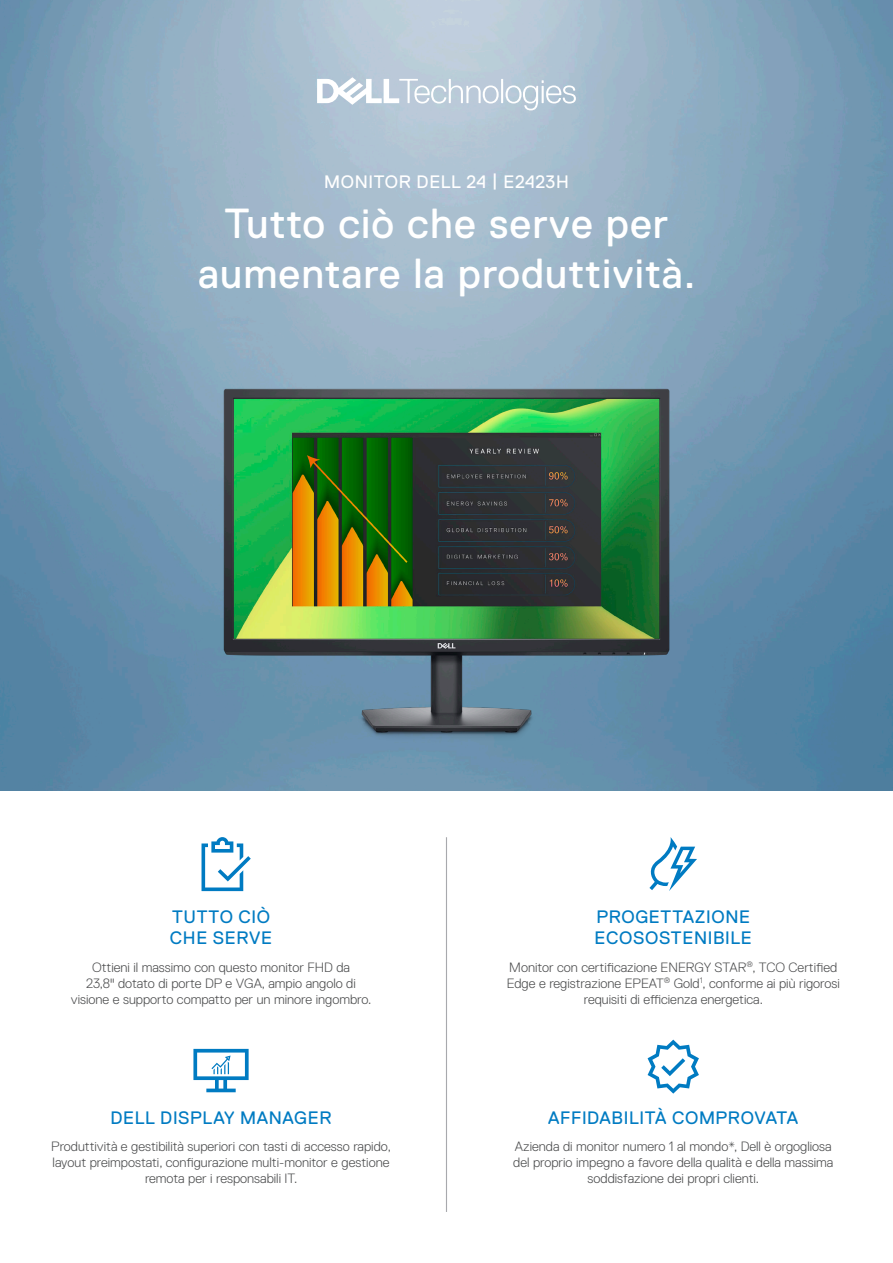
<style>
.page{position:relative;width:893px;height:1263px;background:#fff}
.page>*{position:absolute;margin:0;border:0;box-sizing:border-box;transform-origin:0 0}
.t1{font:42px/50.4px "Dell Replica";letter-spacing:.025em;color:#fff;text-align:center}
.t2{font:18px/21.6px "Dell Replica";letter-spacing:.035em;color:#007bc2}
.t3{font:18px "Dell Replica";letter-spacing:.035em;color:#fff}
.t4{font:300 13.5px/16.2px "Dell Replica";color:#4b4c4d;text-align:center}
</style>
<div class="page">
<img style="left:0;top:0;width:893px;height:790px">
<img style="left:159px;top:272px;width:574px;height:573px">
<svg style="left:193px;top:1049px;width:56px;height:43px"></svg>
<svg style="left:648px;top:1040px;width:51px;height:54px"></svg>
<svg style="left:647px;top:837px;width:50px;height:54px"></svg>
<svg style="left:202px;top:837px;width:49px;height:54px"></svg>
<svg style="left:317px;top:77px;width:259px;height:33px"></svg>
<hr style="left:446px;top:837px;width:1px;height:375px;background:#a8a9ad">
<p class="t3" style="left:324px;top:172px;width:246px">MONITOR DELL 24 | E2423H</p>
<p class="t1" style="left:198px;top:199px;width:499px">Tutto ciò che serve per aumentare la produttività.</p>
<p class="t2" style="left:170px;top:906px;width:104px">TUTTO CIÒ<br>CHE SERVE</p>
<p class="t4" style="left:71px;top:959px;width:302px">Ottieni il massimo con questo monitor FHD da<br>23,8" dotato di porte DP e VGA, ampio angolo di visione e supporto compatto per un minore ingombro.</p>
<p class="t2" style="left:111px;top:1106px;width:222px">DELL DISPLAY MANAGER</p>
<p class="t4" style="left:51px;top:1138px;width:341px">Produttività e gestibilità superiori con tasti di accesso rapido, layout preimpostati, configurazione multi-monitor e gestione remota per i responsabili IT.</p>
<p class="t2" style="left:595px;top:906px;width:159px">PROGETTAZIONE<br>ECOSOSTENIBILE</p>
<p class="t4" style="left:507px;top:959px;width:335px">Monitor con certificazione ENERGY STAR<sup>®</sup>, TCO Certified<br>Edge e registrazione EPEAT<sup>®</sup> Gold<sup>1</sup>, conforme ai più rigorosi requisiti di efficienza energetica.</p>
<p class="t2" style="left:548px;top:1106px;width:252px">AFFIDABILITÀ COMPROVATA</p>
<p class="t4" style="left:513px;top:1138px;width:321px">Azienda di monitor numero 1 al mondo*, Dell è orgogliosa del proprio impegno a favore della qualità e della massima soddisfazione dei propri clienti.</p>
</div>
